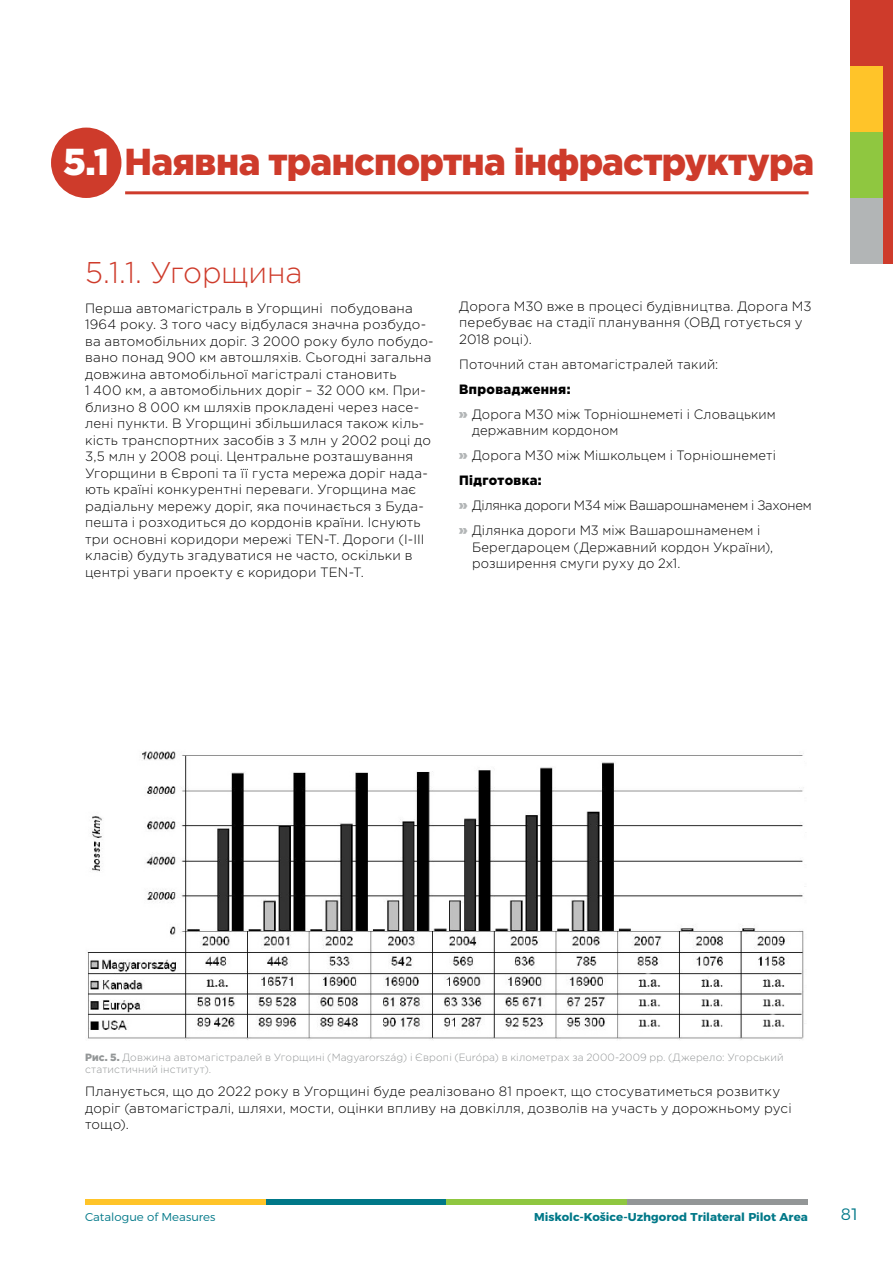
<style>
.page{position:relative;width:893px;height:1263px;background:#fff}
.page>*{position:absolute;margin:0;border:0;box-sizing:border-box;transform-origin:0 0}
.t1{font:900 37.5px "Gotham Pro";letter-spacing:-.02em;color:#ce3b2b}
.t2{font:300 30px "Gotham Pro";letter-spacing:-.005em;color:#ce3b2b}
.t3{font:300 16.5px "Montserrat";color:#007888}
.t4{font:300 13.5px/16.5px "Gotham Pro";letter-spacing:.015em;color:#000}
.t5{font:300 13.5px/25px "Gotham Pro";letter-spacing:.015em;color:#000;scale:.96 1}
.t6{font:700 11.4px "Montserrat";color:#007888}
.t7{font:300 11.4px "Montserrat";color:#007888}
.t8{font:300 10.5px/12px "Gotham Pro";letter-spacing:.015em;color:#939697}
.s1{color:#fff}
.s2{font-weight:900}
.s3{font-family:"Montserrat";font-weight:900;font-size:15px;color:#b2b5b6}
</style>
<div class="page">
<div style="left:266px;top:1199px;width:180px;height:5px;background:#007888"></div>
<div style="left:446px;top:1199px;width:181px;height:5px;background:#8fc740"></div>
<div style="left:627px;top:1199px;width:180px;height:5px;background:#939697"></div>
<div style="left:85px;top:1199px;width:181px;height:5px;background:#ffc429"></div>
<div style="left:850px;top:0;width:43px;height:66px;background:#ce3b2b"></div>
<div style="left:850px;top:66px;width:43px;height:66px;background:#ffc429"></div>
<div style="left:850px;top:132px;width:43px;height:66px;background:#8fc740"></div>
<div style="left:850px;top:198px;width:43px;height:66px;background:#b2b5b6"></div>
<div style="left:883px;top:61px;width:10px;height:203px;background:#ce3b2b"></div>
<div style="left:51px;top:128px;width:70px;height:70px;background:#ce3b2b;border-radius:50%"></div>
<hr style="left:125px;top:191px;width:684px;height:3px;background:#ce3b2b">
<img style="left:87px;top:751px;width:718px;height:289px">
<h1 class="t1" style="left:63px;top:140px;width:753px"><span class="s1">5.1</span> Наявна транспортна інфраструктура</h1>
<h2 class="t2" style="left:85px;top:256px;width:219px">5.1.1. Угорщина</h2>
<p class="t4" style="left:85px;top:300px;width:350px">Перша автомагістраль в Угорщині побудована 1964 року. З того часу відбулася значна розбудо&shy;ва автомобільних доріг. З 2000 року було побудо&shy;вано понад 900 км автошляхів. Сьогодні загальна довжина автомобільної магістралі становить<br>1 400 км, а автомобільних доріг – 32 000 км. При&shy;близно 8 000 км шляхів прокладені через насе&shy;лені пункти. В Угорщині збільшилася також кіль&shy;кість транспортних засобів з 3 млн у 2002 році до 3,5 млн у 2008 році. Центральне розташування Угорщини в Європі та її густа мережа доріг нада&shy;ють країні конкурентні переваги. Угорщина має радіальну мережу доріг, яка починається з Буда&shy;пешта і розходиться до кордонів країни. Існують три основні коридори мережі TEN-T. Дороги (І-ІІІ класів) будуть згадуватися не часто, оскільки в центрі уваги проекту є коридори TEN-T.</p>
<p class="t4" style="left:459px;top:298px;width:354px">Дорога M30 вже в процесі будівництва. Дорога М3 перебуває на стадії планування (ОВД готується у<br>2018 році).</p>
<p class="t5" style="left:459px;top:351px;width:271px">Поточний стан автомагістралей такий:</p>
<p class="t5" style="left:459px;top:376px;width:331px"><span class="s2">Впровадження:<br></span><span class="s3">»</span> Дорога M30 між Торніошнеметі і Словацьким</p>
<p class="t5" style="left:459px;top:418px;width:369px;text-indent:13px">державним кордоном<br><span class="s3">»</span> Дорога M30 між Мішкольцем і Торніошнеметі <span class="s2">Підготовка:<br></span><span class="s3">»</span> Ділянка дороги M34 між Вашарошнаменем і Захонем <span class="s3">»</span> Ділянка дороги M3 між Вашарошнаменем і</p>
<p class="t5" style="left:472px;top:539px;width:315px;line-height:16.5px">Берегдароцем (Державний кордон України), розширення смуги руху до 2x1.</p>
<p class="t8" style="left:85px;top:1051px;width:700px"><span class="s2">Рис. 5.</span> Довжина автомагістралей в Угорщині (Magyarország) і Європі (Európa) в кілометрах за 2000-2009 рр. (Джерело: Угорський статистичний інститут).</p>
<p class="t4" style="left:85px;top:1083px;width:708px">Планується, що до 2022 року в Угорщині буде реалізовано 81 проект, що стосуватиметься розвитку доріг (автомагістралі, шляхи, мости, оцінки впливу на довкілля, дозволів на участь у дорожньому русі тощо).</p>
<p class="t7" style="left:85px;top:1207px;width:132px">Catalogue of Measures</p>
<p class="t6" style="left:534px;top:1207px;width:275px">Miskolc-Košice-Uzhgorod Trilateral Pilot Area</p>
<p class="t3" style="left:841px;top:1202px;width:21px">81</p>
</div>
